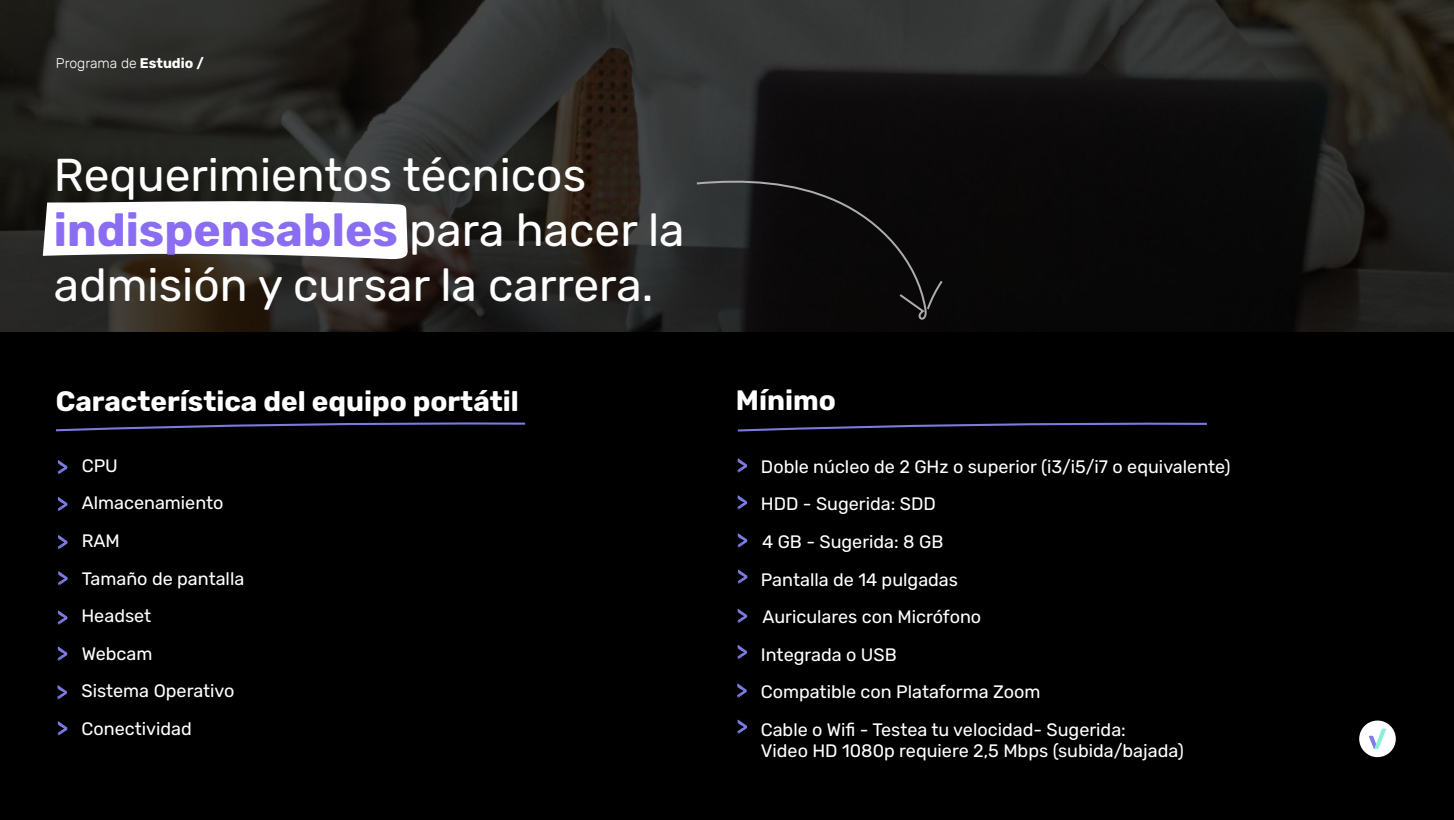
<style>
.page{position:relative;width:1454px;height:820px;background:#fff}
.page>*{position:absolute;margin:0;border:0;box-sizing:border-box;transform-origin:0 0}
.t1{font:46px/55.2px "Rubik";color:#fff}
.t2{font:700 28px "Rubik";color:#fff}
.t3{font:18px/37.6px "Rubik";color:#fff}
.t4{font:300 14px "Rubik";color:#fff}
.s1{font-weight:700}
.s2{font-weight:700;color:#8a6df1}
</style>
<div class="page">
<div style="left:0;top:0;width:1453px;height:820px;background:#000"></div>
<svg style="left:0;top:0;width:1453px;height:332px"></svg>
<svg style="left:58px;top:460px;width:10px;height:14px"></svg>
<svg style="left:58px;top:497px;width:10px;height:14px"></svg>
<svg style="left:58px;top:535px;width:10px;height:14px"></svg>
<svg style="left:58px;top:571px;width:10px;height:14px"></svg>
<svg style="left:58px;top:610px;width:10px;height:15px"></svg>
<svg style="left:58px;top:646px;width:9px;height:15px"></svg>
<svg style="left:57px;top:685px;width:10px;height:14px"></svg>
<svg style="left:58px;top:721px;width:10px;height:14px"></svg>
<svg style="left:56px;top:422px;width:470px;height:10px"></svg>
<svg style="left:737px;top:458px;width:10px;height:15px"></svg>
<svg style="left:737px;top:495px;width:10px;height:14px"></svg>
<svg style="left:737px;top:533px;width:10px;height:14px"></svg>
<svg style="left:738px;top:569px;width:9px;height:15px"></svg>
<svg style="left:737px;top:609px;width:10px;height:14px"></svg>
<svg style="left:737px;top:645px;width:10px;height:14px"></svg>
<svg style="left:737px;top:683px;width:10px;height:15px"></svg>
<svg style="left:737px;top:719px;width:10px;height:15px"></svg>
<svg style="left:737px;top:422px;width:470px;height:10px"></svg>
<svg style="left:694px;top:179px;width:250px;height:144px"></svg>
<svg style="left:43px;top:198px;width:365px;height:61px;background:#e1e1e0"></svg>
<div style="left:1359px;top:720px;width:36px;height:37px;background:#fff;border-radius:50%"></div>
<svg style="left:1369px;top:728px;width:17px;height:21px"></svg>
<p class="t4" style="left:56px;top:55px;width:149px">Programa de <span class="s1">Estudio /</span></p>
<h1 class="t1" style="left:54px;top:148px;width:632px">Requerimientos técnicos <span class="s2">indispensables</span> para hacer la admisión y cursar la carrera.</h1>
<h2 class="t2" style="left:56px;top:385px;width:464px">Característica del equipo portátil</h2>
<p class="t3" style="left:82px;top:447px;width:38px">CPU</p>
<p class="t3" style="left:82px;top:485px;width:143px">Almacenamiento<br>RAM</p>
<p class="t3" style="left:81px;top:560px;width:164px">Tamaño de pantalla<br>Headset<br>Webcam<br>Sistema Operativo<br>Conectividad</p>
<h2 class="t2" style="left:736px;top:384px;width:101px">Mínimo</h2>
<p class="t3" style="left:761px;top:448px;width:471px">Doble núcleo de 2 GHz o superior (i3/i5/i7 o equivalente)</p>
<p class="t3" style="left:761px;top:485px;width:184px">HDD - Sugerida: SDD<br>4 GB - Sugerida: 8 GB</p>
<p class="t3" style="left:760px;top:561px;width:367px">Pantalla de 14 pulgadas<br>Auriculares con Micrófono<br>Integrada o USB<br>Compatible con Plataforma Zoom<br>Cable o Wifi - Testea tu velocidad- Sugerida:</p>
<p class="t3" style="left:760px;top:732px;width:424px">Video HD 1080p requiere 2,5 Mbps (subida/bajada)</p>
</div>
